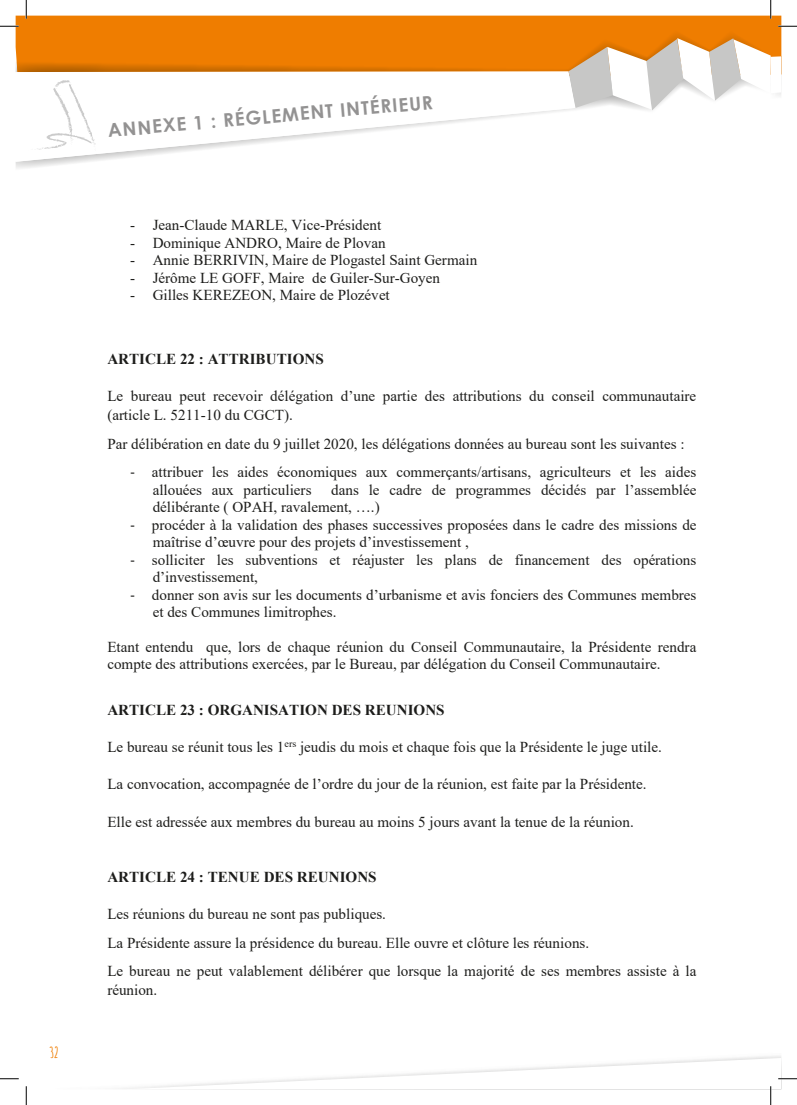
<style>
.page{position:relative;width:797px;height:1105px;background:#fff}
.page>*{position:absolute;margin:0;border:0;box-sizing:border-box;transform-origin:0 0}
.t1{font:700 18.75px "Century Gothic";color:#939292}
.t2{font:15.12px/17.4px "Times New Roman";color:#1d1d1b}
.t3{font:700 15.12px "Times New Roman";color:#1d1d1b}
.t4{font:700 15px "Amatic SC";color:#ef7d00}
.s1{font-family:"Cambria"}
</style>
<div class="page">
<div style="left:16px;top:16px;width:765px;height:45px;background:#ef7d00"></div>
<img style="left:17px;top:30px;width:754px;height:41px">
<svg style="left:16px;top:71px;width:553px;height:91px"></svg>
<svg style="left:568px;top:38px;width:213px;height:72px"></svg>
<svg style="left:28px;top:80px;width:68px;height:72px"></svg>
<svg style="left:0;top:25px;width:19px;height:2px"></svg>
<svg style="left:778px;top:25px;width:19px;height:2px"></svg>
<svg style="left:0;top:1078px;width:19px;height:1px"></svg>
<svg style="left:25px;top:0;width:2px;height:19px"></svg>
<svg style="left:25px;top:1086px;width:2px;height:19px"></svg>
<svg style="left:770px;top:0;width:1px;height:19px"></svg>
<svg style="left:123px;top:1058px;width:674px;height:47px"></svg>
<p class="t4" style="left:50px;top:1042px;width:10px">32</p>
<p class="t1" style="left:107px;top:119px;width:328px;rotate:-5deg">ANNEXE 1 : RÉGLEMENT INTÉRIEUR</p>
<p class="t2" style="left:130px;top:216px;width:253px">- Jean-Claude MARLE, Vice-Président</p>
<p class="t2" style="left:130px;top:234px;width:257px">- Dominique ANDRO, Maire de Plovan</p>
<p class="t2" style="left:130px;top:251px;width:349px">- Annie BERRIVIN, Maire de Plogastel Saint Germain</p>
<p class="t2" style="left:130px;top:268px;width:311px">- Jérôme LE GOFF, Maire de Guiler-Sur-Goyen</p>
<p class="t2" style="left:130px;top:286px;width:261px">- Gilles KEREZEON, Maire de Plozévet</p>
<p class="t3" style="left:107px;top:348px;width:218px">ARTICLE 22 : ATTRIBUTIONS</p>
<p class="t2" style="left:107px;top:387px;width:590px;line-height:18.6px">Le bureau peut recevoir délégation d’une partie des attributions du conseil communautaire (article L. 5211-10 du CGCT).</p>
<p class="t2" style="left:107px;top:434px;width:578px">Par délibération en date du 9 juillet 2020, les délégations données au bureau sont les suivantes :</p>
<p class="t2" style="left:153px;top:463px;width:545px;text-indent:-23px"><span class="s1">-</span> attribuer les aides économiques aux commerçants/artisans, agriculteurs et les aides allouées aux particuliers</p>
<p class="t2" style="left:153px;top:481px;width:545px;text-indent:178px">dans le cadre de programmes décidés par l’assemblée délibérante ( OPAH, ravalement, ….)</p>
<p class="t2" style="left:153px;top:516px;width:545px;text-indent:-23px"><span class="s1">-</span> procéder à la validation des phases successives proposées dans le cadre des missions de maîtrise d’œuvre pour des projets d’investissement ,</p>
<p class="t2" style="left:153px;top:551px;width:545px;text-indent:-23px"><span class="s1">-</span> solliciter les subventions et réajuster les plans de financement des opérations d’investissement,</p>
<p class="t2" style="left:153px;top:586px;width:545px;text-indent:-23px"><span class="s1">-</span> donner son avis sur les documents d’urbanisme et avis fonciers des Communes membres et des Communes limitrophes.</p>
<p class="t2" style="left:107px;top:638px;width:590px">Etant entendu que, lors de chaque réunion du Conseil Communautaire, la Présidente rendra compte des attributions exercées, par le Bureau, par délégation du Conseil Communautaire.</p>
<p class="t3" style="left:107px;top:699px;width:339px">ARTICLE 23 : ORGANISATION DES REUNIONS</p>
<p class="t2" style="left:107px;top:738px;width:556px">Le bureau se réunit tous les 1<sup>ers</sup> jeudis du mois et chaque fois que la Présidente le juge utile.</p>
<p class="t2" style="left:107px;top:775px;width:540px">La convocation, accompagnée de l’ordre du jour de la réunion, est faite par la Présidente.</p>
<p class="t2" style="left:107px;top:812px;width:528px">Elle est adressée aux membres du bureau au moins 5 jours avant la tenue de la réunion.</p>
<p class="t3" style="left:107px;top:866px;width:271px">ARTICLE 24 : TENUE DES REUNIONS</p>
<p class="t2" style="left:107px;top:899px;width:590px;line-height:28.6px">Les réunions du bureau ne sont pas publiques.<br>La Présidente assure la présidence du bureau. Elle ouvre et clôture les réunions.<br>Le bureau ne peut valablement délibérer que lorsque la majorité de ses membres assiste à la</p>
<p class="t2" style="left:107px;top:981px;width:51px">réunion.</p>
</div>
